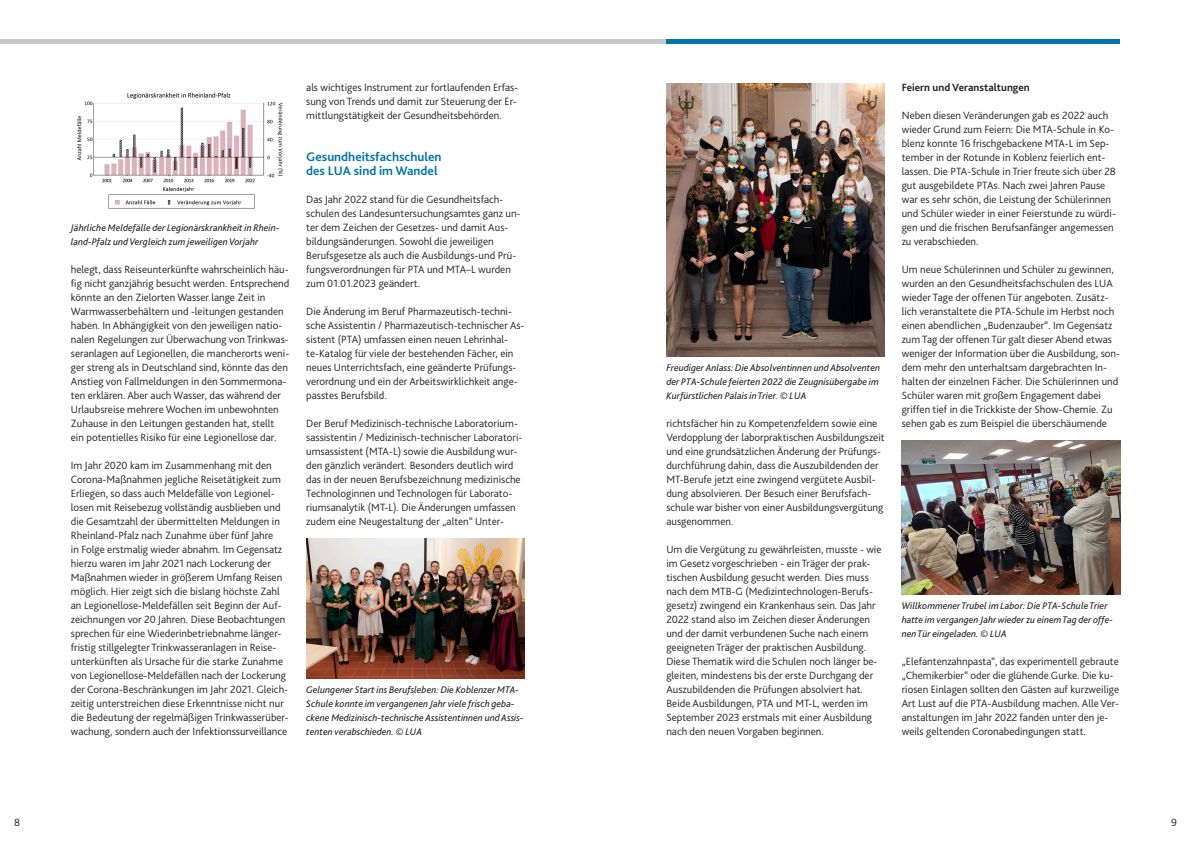
<style>
.page{position:relative;width:1191px;height:842px;background:#fff}
.page>*{position:absolute;margin:0;border:0;box-sizing:border-box;transform-origin:0 0}
.t1{font:700 13px/14px "Bliss 2";color:#0075a5}
.t2{font:300 11px/14px "Bliss 2";color:#231f20}
.t3{font:700 11px "Bliss 2";color:#231f20}
.t4{font:italic 10px/14px "Bliss 2";color:#231f20}
</style>
<div class="page">
<img style="left:77px;top:92px;width:206px;height:117px">
<img style="left:306px;top:539px;width:218px;height:140px">
<img style="left:666px;top:84px;width:218px;height:273px">
<img style="left:901px;top:441px;width:219px;height:154px">
<hr style="left:0;top:40px;width:666px;height:4px;background:#c7c8ca">
<hr style="left:666px;top:40px;width:454px;height:4px;background:#0075a5">
<p class="t4" style="left:71px;top:220px;width:210px">Jährliche Meldefälle der Legionärskrankheit in Rhein&shy;land-Pfalz und Vergleich zum jeweiligen Vorjahr</p>
<p class="t2" style="left:71px;top:262px;width:220px">helegt, dass Reiseunterkünfte wahrscheinlich häu&shy;fig nicht ganzjährig besucht werden. Entsprechend könnte an den Zielorten Wasser lange Zeit in Warmwasserbehältern und -leitungen gestanden haben. In Abhängigkeit von den jeweiligen natio&shy;nalen Regelungen zur Überwachung von Trinkwas&shy;seranlagen auf Legionellen, die mancherorts weni&shy;ger streng als in Deutschland sind, könnte das den Anstieg von Fallmeldungen in den Sommermona&shy;ten erklären. Aber auch Wasser, das während der Urlaubsreise mehrere Wochen im unbewohnten Zuhause in den Leitungen gestanden hat, stellt ein potentielles Risiko für eine Legionellose dar.</p>
<p class="t2" style="left:71px;top:458px;width:219px">Im Jahr 2020 kam im Zusammenhang mit den Corona-Maßnahmen jegliche Reisetätigkeit zum Erliegen, so dass auch Meldefälle von Legionel&shy;losen mit Reisebezug vollständig ausblieben und die Gesamtzahl der übermittelten Meldungen in Rheinland-Pfalz nach Zunahme über fünf Jahre<br>in Folge erstmalig wieder abnahm. Im Gegensatz hierzu waren im Jahr 2021 nach Lockerung der Maßnahmen wieder in größerem Umfang Reisen möglich. Hier zeigt sich die bislang höchste Zahl an Legionellose-Meldefällen seit Beginn der Auf&shy;zeichnungen vor 20 Jahren. Diese Beobachtungen sprechen für eine Wiederinbetriebnahme länger&shy;fristig stillgelegter Trinkwasseranlagen in Reise&shy;unterkünften als Ursache für die starke Zunahme von Legionellose-Meldefällen nach der Lockerung der Corona-Beschränkungen im Jahr 2021. Gleich&shy;zeitig unterstreichen diese Erkenntnisse nicht nur die Bedeutung der regelmäßigen Trinkwasserüber&shy;wachung, sondern auch der Infektionssurveillance</p>
<p class="t2" style="left:306px;top:80px;width:213px">als wichtiges Instrument zur fortlaufenden Erfas&shy;sung von Trends und damit zur Steuerung der Er&shy;mittlungstätigkeit der Gesundheitsbehörden.</p>
<p class="t1" style="left:306px;top:149px;width:137px">Gesundheitsfachschulen des LUA sind im Wandel</p>
<p class="t2" style="left:306px;top:192px;width:216px">Das Jahr 2022 stand für die Gesundheitsfach&shy;schulen des Landesuntersuchungsamtes ganz un&shy;ter dem Zeichen der Gesetzes- und damit Aus&shy;bildungsänderungen. Sowohl die jeweiligen Berufsgesetze als auch die Ausbildungs-und Prü&shy;fungsverordnungen für PTA und MTA–L wurden zum 01.01.2023 geändert.</p>
<p class="t2" style="left:306px;top:304px;width:220px">Die Änderung im Beruf Pharmazeutisch-techni&shy;sche Assistentin / Pharmazeutisch-technischer As&shy;sistent (PTA) umfassen einen neuen Lehrinhal&shy;te-Katalog für viele der bestehenden Fächer, ein neues Unterrichtsfach, eine geänderte Prüfungs&shy;verordnung und ein der Arbeitswirklichkeit ange&shy;passtes Berufsbild.</p>
<p class="t2" style="left:306px;top:416px;width:218px">Der Beruf Medizinisch-technische Laboratorium&shy;sassistentin / Medizinisch-technischer Laboratori&shy;umsassistent (MTA-L) sowie die Ausbildung wur&shy;den gänzlich verändert. Besonders deutlich wird das in der neuen Berufsbezeichnung medizinische Technologinnen und Technologen für Laborato&shy;riumsanalytik (MT-L). Die Änderungen umfassen zudem eine Neugestaltung der „alten“ Unter-</p>
<p class="t2" style="left:666px;top:416px;width:220px">richtsfächer hin zu Kompetenzfeldern sowie eine Verdopplung der laborpraktischen Ausbildungszeit und eine grundsätzlichen Änderung der Prüfungs&shy;durchführung dahin, dass die Auszubildenden der MT-Berufe jetzt eine zwingend vergütete Ausbil&shy;dung absolvieren. Der Besuch einer Berufsfach&shy;schule war bisher von einer Ausbildungsvergütung ausgenommen.</p>
<p class="t2" style="left:666px;top:542px;width:217px">Um die Vergütung zu gewährleisten, musste - wie im Gesetz vorgeschrieben - ein Träger der prak&shy;tischen Ausbildung gesucht werden. Dies muss nach dem MTB-G (Medizintechnologen-Berufs&shy;gesetz) zwingend ein Krankenhaus sein. Das Jahr 2022 stand also im Zeichen dieser Änderungen und der damit verbundenen Suche nach einem geeigneten Träger der praktischen Ausbildung.<br>Diese Thematik wird die Schulen noch länger be&shy;gleiten, mindestens bis der erste Durchgang der Auszubildenden die Prüfungen absolviert hat.<br>Beide Ausbildungen, PTA und MT-L, werden im September 2023 erstmals mit einer Ausbildung nach den neuen Vorgaben beginnen.</p>
<p class="t4" style="left:666px;top:360px;width:215px">Freudiger Anlass: Die Absolventinnen und Absolventen der PTA-Schule feierten 2022 die Zeugnisübergabe im<br>Kurfürstlichen Palais in Trier. © LUA</p>
<p class="t4" style="left:306px;top:682px;width:219px">Gelungener Start ins Berufsleben: Die Koblenzer MTA-Schule konnte im vergangenen Jahr viele frisch geba&shy;ckene Medizinisch-technische Assistentinnen und Assis&shy;tenten verabschieden. © LUA</p>
<p class="t3" style="left:901px;top:80px;width:129px">Feiern und Veranstaltungen</p>
<p class="t2" style="left:901px;top:108px;width:216px">Neben diesen Veränderungen gab es 2022 auch wieder Grund zum Feiern: Die MTA-Schule in Ko&shy;blenz konnte 16 frischgebackene MTA-L im Sep&shy;tember in der Rotunde in Koblenz feierlich ent&shy;lassen. Die PTA-Schule in Trier freute sich über 28 gut ausgebildete PTAs. Nach zwei Jahren Pause war es sehr schön, die Leistung der Schülerinnen und Schüler wieder in einer Feierstunde zu würdi&shy;gen und die frischen Berufsanfänger angemessen zu verabschieden.</p>
<p class="t2" style="left:901px;top:262px;width:220px">Um neue Schülerinnen und Schüler zu gewinnen, wurden an den Gesundheitsfachschulen des LUA wieder Tage der offenen Tür angeboten. Zusätz&shy;lich veranstaltete die PTA-Schule im Herbst noch einen abendlichen „Budenzauber“. Im Gegensatz zum Tag der offenen Tür galt dieser Abend etwas weniger der Information über die Ausbildung, son&shy;dern mehr den unterhaltsam dargebrachten In&shy;halten der einzelnen Fächer. Die Schülerinnen und Schüler waren mit großem Engagement dabei griffen tief in die Trickkiste der Show-Chemie. Zu sehen gab es zum Beispiel die überschäumende</p>
<p class="t4" style="left:901px;top:598px;width:213px">Willkommener Trubel im Labor: Die PTA-Schule Trier hatte im vergangen Jahr wieder zu einem Tag der offe&shy;nen Tür eingeladen. © LUA</p>
<p class="t2" style="left:901px;top:654px;width:219px">„Elefantenzahnpasta“, das experimentell gebraute „Chemikerbier“ oder die glühende Gurke. Die ku&shy;riosen Einlagen sollten den Gästen auf kurzweilige Art Lust auf die PTA-Ausbildung machen. Alle Ver&shy;anstaltungen im Jahr 2022 fanden unter den je&shy;weils geltenden Coronabedingungen statt.</p>
<p class="t2" style="left:14px;top:815px;width:8px">8</p>
<p class="t2" style="left:1171px;top:815px;width:7px">9</p>
</div>
